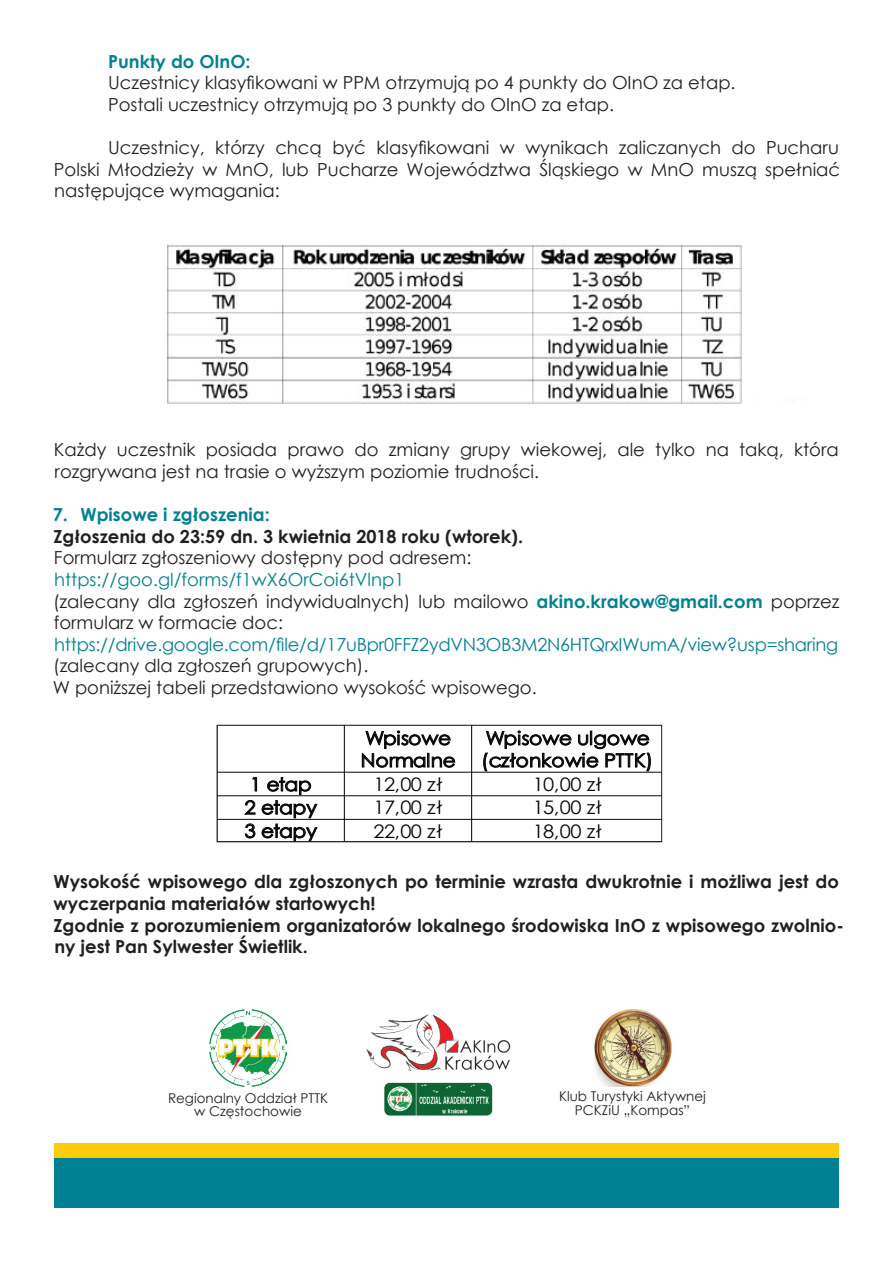
<style>
.page{position:relative;width:893px;height:1263px;background:#fff}
.page>*{position:absolute;margin:0;border:0;box-sizing:border-box;transform-origin:0 0}
.t1{font:18.6px/22.2px "Century Gothic";letter-spacing:-.01em;color:#040503;scale:1.08 1}
.t2{font:18px/21.6px "Century Gothic";color:#231f20}
.t3{font:700 18px/21.6px "Century Gothic";color:#231f20}
.t4{font:18px "Century Gothic";letter-spacing:-.015em;color:#008193}
.t5{font:700 18px "Century Gothic";color:#008193}
.t6{font:13.5px/13.5px "Century Gothic";color:#231f20;text-align:center}
.s1{color:#008193}
.s2{font-weight:700;color:#008193}
</style>
<div class="page">
<img style="left:166px;top:244px;width:631px;height:160px">
<hr style="left:217px;top:772px;width:445px;height:1px;background:#040503">
<hr style="left:217px;top:795px;width:445px;height:1px;background:#040503">
<hr style="left:217px;top:819px;width:445px;height:1px;background:#040503">
<hr style="left:344px;top:725px;width:1px;height:117px;background:#040503">
<hr style="left:471px;top:725px;width:1px;height:117px;background:#040503">
<svg style="left:244px;top:777px;width:74px;height:63px"></svg>
<svg style="left:362px;top:730px;width:93px;height:38px"></svg>
<svg style="left:483px;top:730px;width:168px;height:41px"></svg>
<div style="left:217px;top:725px;width:445px;height:117px;border:1px solid #231f20"></div>
<img style="left:366px;top:1015px;width:144px;height:56px">
<img style="left:384px;top:1082px;width:109px;height:34px">
<img style="left:210px;top:1009px;width:76px;height:77px">
<img style="left:594px;top:1009px;width:77px;height:77px">
<div style="left:54px;top:1149px;width:785px;height:59px;background:#008193"></div>
<div style="left:54px;top:1143px;width:785px;height:15px;background:#feca0a"></div>
<p class="t5" style="left:108px;top:47px;width:144px">Punkty do OInO:</p>
<p class="t2" style="left:108px;top:72px;width:629px">Uczestnicy klasyfikowani w PPM otrzymują po 4 punkty do OInO za etap.<br>Postali uczestnicy otrzymują po 3 punkty do OInO za etap.</p>
<p class="t2" style="left:54px;top:136px;width:788px;text-align:justify;text-indent:54px">Uczestnicy, którzy chcą być klasyfikowani w wynikach zaliczanych do Pucharu Polski Młodzieży w MnO, lub Pucharze Województwa Śląskiego w MnO muszą spełniać następujące wymagania:</p>
<p class="t2" style="left:54px;top:439px;width:786px">Każdy uczestnik posiada prawo do zmiany grupy wiekowej, ale tylko na taką, która rozgrywana jest na trasie o wyższym poziomie trudności.</p>
<p class="t5" style="left:53px;top:501px;width:219px">7. Wpisowe i zgłoszenia:</p>
<p class="t3" style="left:54px;top:525px;width:471px">Zgłoszenia do 23:59 dn. 3 kwietnia 2018 roku (wtorek).</p>
<p class="t2" style="left:54px;top:547px;width:419px">Formularz zgłoszeniowy dostępny pod adresem:</p>
<p class="t2" style="left:53px;top:568px;width:788px"><span class="s1">https://goo.gl/forms/f1wX6OrCoi6tVlnp1<br></span>(zalecany dla zgłoszeń indywidualnych) lub mailowo <span class="s2">akino.krakow@gmail.com</span> poprzez formularz w formacie doc:</p>
<p class="t4" style="left:54px;top:632px;width:786px">https://drive.google.com/file/d/17uBpr0FFZ2ydVN3OB3M2N6HTQrxIWumA/view?usp=sharing</p>
<p class="t2" style="left:53px;top:655px;width:485px">(zalecany dla zgłoszeń grupowych).<br>W poniższej tabeli przedstawiono wysokość wpisowego.</p>
<p class="t1" style="left:361px;top:729px;width:90px">Wpisowe<br>Normalne</p>
<p class="t1" style="left:481px;top:729px;width:161px">Wpisowe ulgowe (członkowie PTTK)</p>
<p class="t1" style="left:250px;top:775px;width:59px">1 etap</p>
<p class="t1" style="left:373px;top:775px;width:65px">12,00 zł</p>
<p class="t1" style="left:533px;top:775px;width:65px">10,00 zł</p>
<p class="t1" style="left:245px;top:798px;width:69px">2 etapy</p>
<p class="t1" style="left:373px;top:798px;width:65px">17,00 zł</p>
<p class="t1" style="left:533px;top:798px;width:65px">15,00 zł</p>
<p class="t1" style="left:245px;top:821px;width:69px">3 etapy</p>
<p class="t1" style="left:373px;top:821px;width:65px">22,00 zł</p>
<p class="t1" style="left:533px;top:821px;width:65px">18,00 zł</p>
<p class="t3" style="left:53px;top:870px;width:792px">Wysokość wpisowego dla zgłoszonych po terminie wzrasta dwukrotnie i możliwa jest do wyczerpania materiałów startowych!<br>Zgodnie z porozumieniem organizatorów lokalnego środowiska InO z wpisowego zwolnio&shy;ny jest Pan Sylwester Świetlik.</p>
<p class="t6" style="left:168px;top:1091px;width:162px">Regionalny Oddział PTTK w Częstochowie</p>
<p class="t6" style="left:559px;top:1089px;width:148px">Klub Turystyki Aktywnej<br>PCKZiU „Kompas”</p>
</div>
